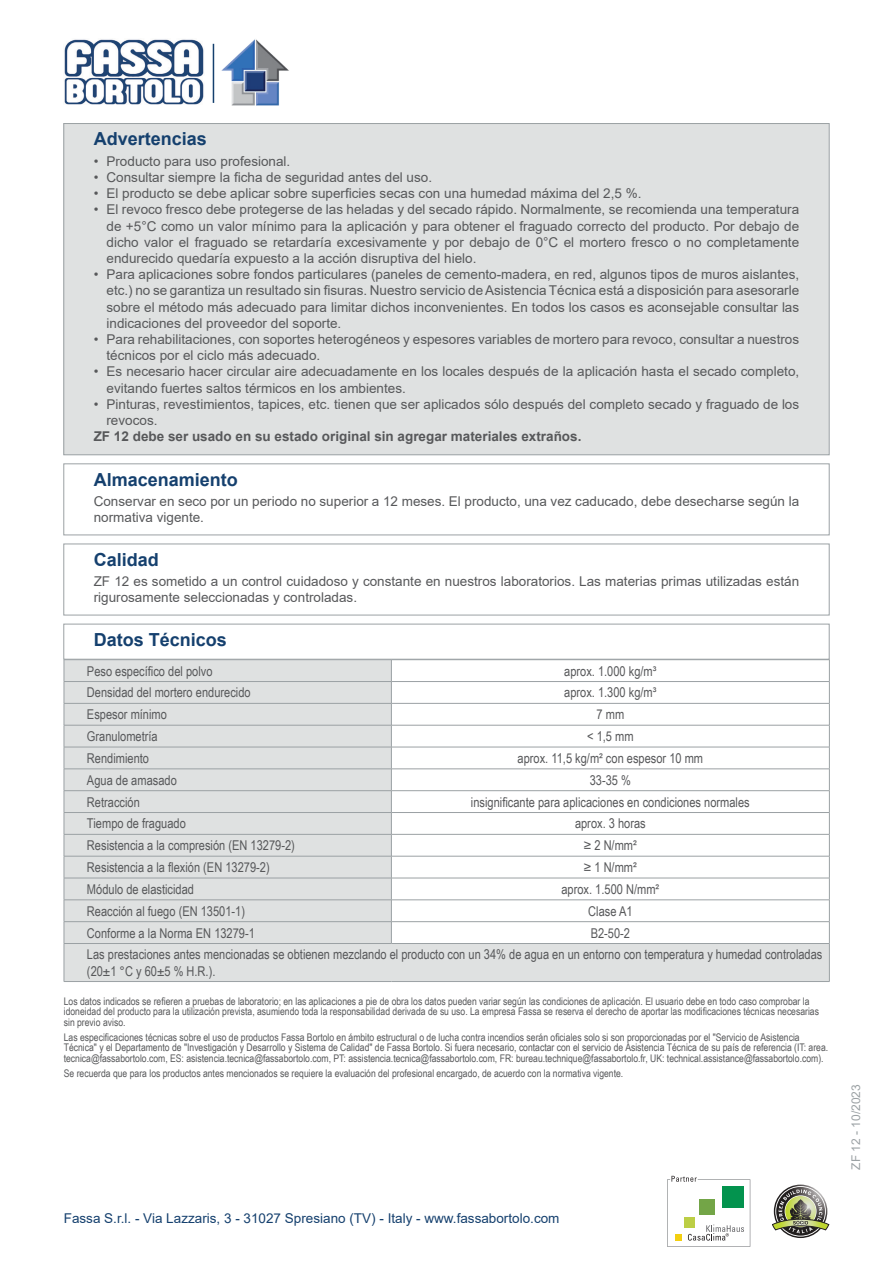
<style>
.page{position:relative;width:893px;height:1263px;background:#fff}
.page>*{position:absolute;margin:0;border:0;box-sizing:border-box;transform-origin:0 0}
.Titolo{font:700 18px "Arial";color:#15406e}
.Qualita{font:13.5px/16.2px "Arial";color:#57585a}
.normale_sx{font:13.5px/16.2px "Arial Narrow";color:#57585a}
.normale_centrato{font:13.5px "Arial Narrow";color:#57585a}
.Conservazione{font:13.5px/16.2px "Arial";color:#57585a}
.t1{font:13.5px "Arial";color:#15406e}
.Note{font:700 13.5px "Arial";color:#57585a}
.t2{font:12px "Arial";color:#9ba1a4}
.Disclaimer{font:10.5px/10.5px "Arial Narrow";color:#57585a}
</style>
<div class="page">
<div style="left:64px;top:124px;width:765px;height:331px;background:#dfe1e1"></div>
<div style="left:64px;top:464px;width:765px;height:71px;border:1px solid #9ba1a4"></div>
<div style="left:64px;top:544px;width:765px;height:71px;border:1px solid #9ba1a4"></div>
<div style="left:64px;top:624px;width:765px;height:35px;border:1px solid #9ba1a4"></div>
<svg style="left:65px;top:660px;width:764px;height:321px;fill:#dfe1e1"></svg>
<hr style="left:64px;top:659px;width:327px;height:1px;background:#9ba1a4">
<hr style="left:391px;top:659px;width:439px;height:1px;background:#9ba1a4">
<hr style="left:64px;top:681px;width:327px;height:1px;background:#9ba1a4">
<hr style="left:391px;top:681px;width:439px;height:1px;background:#9ba1a4">
<hr style="left:64px;top:703px;width:327px;height:1px;background:#9ba1a4">
<hr style="left:391px;top:703px;width:439px;height:1px;background:#9ba1a4">
<hr style="left:64px;top:725px;width:327px;height:1px;background:#9ba1a4">
<hr style="left:391px;top:725px;width:439px;height:1px;background:#9ba1a4">
<hr style="left:64px;top:747px;width:327px;height:1px;background:#9ba1a4">
<hr style="left:391px;top:747px;width:439px;height:1px;background:#9ba1a4">
<hr style="left:64px;top:769px;width:327px;height:1px;background:#9ba1a4">
<hr style="left:391px;top:769px;width:439px;height:1px;background:#9ba1a4">
<hr style="left:64px;top:790px;width:327px;height:1px;background:#9ba1a4">
<hr style="left:391px;top:790px;width:439px;height:1px;background:#9ba1a4">
<hr style="left:64px;top:812px;width:327px;height:1px;background:#9ba1a4">
<hr style="left:391px;top:812px;width:439px;height:1px;background:#9ba1a4">
<hr style="left:64px;top:834px;width:327px;height:1px;background:#9ba1a4">
<hr style="left:391px;top:834px;width:439px;height:1px;background:#9ba1a4">
<hr style="left:64px;top:856px;width:327px;height:1px;background:#9ba1a4">
<hr style="left:391px;top:856px;width:439px;height:1px;background:#9ba1a4">
<hr style="left:64px;top:878px;width:327px;height:1px;background:#9ba1a4">
<hr style="left:391px;top:878px;width:439px;height:1px;background:#9ba1a4">
<hr style="left:64px;top:899px;width:327px;height:1px;background:#9ba1a4">
<hr style="left:391px;top:899px;width:439px;height:1px;background:#9ba1a4">
<hr style="left:64px;top:921px;width:327px;height:1px;background:#9ba1a4">
<svg style="left:64px;top:660px;width:1px;height:283px"></svg>
<hr style="left:391px;top:921px;width:439px;height:1px;background:#9ba1a4">
<svg style="left:391px;top:660px;width:1px;height:283px"></svg>
<svg style="left:829px;top:660px;width:1px;height:283px"></svg>
<hr style="left:64px;top:943px;width:327px;height:1px;background:#9ba1a4">
<hr style="left:64px;top:944px;width:1px;height:37px;background:#9ba1a4">
<hr style="left:391px;top:943px;width:439px;height:1px;background:#9ba1a4">
<hr style="left:829px;top:944px;width:1px;height:37px;background:#9ba1a4">
<hr style="left:64px;top:981px;width:327px;height:1px;background:#9ba1a4">
<hr style="left:391px;top:981px;width:439px;height:1px;background:#9ba1a4">
<svg style="left:667px;top:1176px;width:83px;height:71px"></svg>
<svg style="left:772px;top:1186px;width:57px;height:50px"></svg>
<img style="left:64px;top:39px;width:140px;height:66px">
<hr style="left:213px;top:44px;width:1px;height:59px;background:#15406e">
<img style="left:221px;top:39px;width:68px;height:67px">
<p class="Titolo" style="left:94px;top:126px;width:115px">Advertencias</p>
<p class="Qualita" style="left:94px;top:153px;width:198px">• Producto para uso profesional.</p>
<p class="Qualita" style="left:94px;top:169px;width:340px">• Consultar siempre la ficha de seguridad antes del uso.</p>
<p class="Qualita" style="left:94px;top:185px;width:549px">• El producto se debe aplicar sobre superficies secas con una humedad máxima del 2,5 %.</p>
<p class="Qualita" style="left:106px;top:201px;width:694px;text-align:justify;text-indent:-13px">• El revoco fresco debe protegerse de las heladas y del secado rápido. Normalmente, se recomienda una temperatura de +5°C como un valor mínimo para la aplicación y para obtener el fraguado correcto del producto. Por debajo de dicho valor el fraguado se retardaría excesivamente y por debajo de 0°C el mortero fresco o no completamente endurecido quedaría expuesto a la acción disruptiva del hielo.</p>
<p class="Qualita" style="left:106px;top:266px;width:694px;text-align:justify;text-indent:-13px">• Para aplicaciones sobre fondos particulares (paneles de cemento-madera, en red, algunos tipos de muros aislantes, etc.) no se garantiza un resultado sin fisuras. Nuestro servicio de Asistencia Técnica está a disposición para asesorarle sobre el método más adecuado para limitar dichos inconvenientes. En todos los casos es aconsejable consultar las indicaciones del proveedor del soporte.</p>
<p class="Qualita" style="left:106px;top:331px;width:694px;text-indent:-13px">• Para rehabilitaciones, con soportes heterogéneos y espesores variables de mortero para revoco, consultar a nuestros técnicos por el ciclo más adecuado.</p>
<p class="Qualita" style="left:106px;top:363px;width:694px;text-indent:-13px">• Es necesario hacer circular aire adecuadamente en los locales después de la aplicación hasta el secado completo, evitando fuertes saltos térmicos en los ambientes.</p>
<p class="Qualita" style="left:106px;top:396px;width:694px;text-indent:-13px">• Pinturas, revestimientos, tapices, etc. tienen que ser aplicados sólo después del completo secado y fraguado de los revocos.</p>
<p class="Note" style="left:94px;top:427px;width:489px">ZF 12 debe ser usado en su estado original sin agregar materiales extraños.</p>
<p class="Titolo" style="left:94px;top:467px;width:146px">Almacenamiento</p>
<p class="Conservazione" style="left:94px;top:493px;width:707px">Conservar en seco por un periodo no superior a 12 meses. El producto, una vez caducado, debe desecharse según la normativa vigente.</p>
<p class="Titolo" style="left:94px;top:547px;width:67px">Calidad</p>
<p class="Qualita" style="left:94px;top:573px;width:707px">ZF 12 es sometido a un control cuidadoso y constante en nuestros laboratorios. Las materias primas utilizadas están rigurosamente seleccionadas y controladas.</p>
<p class="Titolo" style="left:94px;top:627px;width:135px">Datos Técnicos</p>
<p class="normale_sx" style="left:87px;top:662px;width:127px">Peso específico del polvo</p>
<p class="normale_centrato" style="left:564px;top:661px;width:94px">aprox. 1.000 kg/m³</p>
<p class="normale_sx" style="left:87px;top:684px;width:165px">Densidad del mortero endurecido</p>
<p class="normale_centrato" style="left:564px;top:683px;width:94px">aprox. 1.300 kg/m³</p>
<p class="normale_sx" style="left:87px;top:706px;width:81px">Espesor mínimo</p>
<p class="normale_centrato" style="left:597px;top:704px;width:29px">7 mm</p>
<p class="normale_sx" style="left:87px;top:728px;width:72px">Granulometría</p>
<p class="normale_centrato" style="left:587px;top:726px;width:48px">&lt; 1,5 mm</p>
<p class="normale_sx" style="left:87px;top:749px;width:64px">Rendimiento</p>
<p class="normale_centrato" style="left:518px;top:748px;width:187px">aprox. 11,5 kg/m² con espesor 10 mm</p>
<p class="normale_sx" style="left:87px;top:771px;width:91px">Agua de amasado</p>
<p class="normale_centrato" style="left:590px;top:770px;width:43px">33-35 %</p>
<p class="normale_sx" style="left:87px;top:793px;width:54px">Retracción</p>
<p class="normale_centrato" style="left:471px;top:792px;width:280px">insignificante para aplicaciones en condiciones normales</p>
<p class="normale_sx" style="left:87px;top:815px;width:100px">Tiempo de fraguado</p>
<p class="normale_centrato" style="left:575px;top:814px;width:72px">aprox. 3 horas</p>
<p class="normale_sx" style="left:87px;top:837px;width:209px">Resistencia a la compresión (EN 13279-2)</p>
<p class="normale_centrato" style="left:584px;top:835px;width:54px">≥ 2 N/mm²</p>
<p class="normale_sx" style="left:87px;top:859px;width:184px">Resistencia a la flexión (EN 13279-2)</p>
<p class="normale_centrato" style="left:584px;top:857px;width:54px">≥ 1 N/mm²</p>
<p class="normale_sx" style="left:87px;top:880px;width:109px">Módulo de elasticidad</p>
<p class="normale_centrato" style="left:561px;top:879px;width:99px">aprox. 1.500 N/mm²</p>
<p class="normale_sx" style="left:87px;top:902px;width:160px">Reacción al fuego (EN 13501-1)</p>
<p class="normale_centrato" style="left:588px;top:901px;width:46px">Clase A1</p>
<p class="normale_sx" style="left:87px;top:924px;width:169px">Conforme a la Norma EN 13279-1</p>
<p class="normale_centrato" style="left:591px;top:923px;width:41px">B2-50-2</p>
<p class="normale_sx" style="left:87px;top:946px;width:737px">Las prestaciones antes mencionadas se obtienen mezclando el producto con un 34% de agua en un entorno con temperatura y humedad controladas (20±1 °C y 60±5 % H.R.).</p>
<p class="Disclaimer" style="left:64px;top:996px;width:757px">Los datos indicados se refieren a pruebas de laboratorio; en las aplicaciones a pie de obra los datos pueden variar según las condiciones de aplicación. El usuario debe en todo caso comprobar la idoneidad del producto para la utilización prevista, asumiendo toda la responsabilidad derivada de su uso. La empresa Fassa se reserva el derecho de aportar las modificaciones técnicas necesarias sin previo aviso.</p>
<p class="Disclaimer" style="left:64px;top:1031px;width:766px">Las especificaciones técnicas sobre el uso de productos Fassa Bortolo en ámbito estructural o de lucha contra incendios serán oficiales solo si son proporcionadas por el "Servicio de Asistencia<br>Técnica" y el Departamento de "Investigación y Desarrollo y Sistema de Calidad" de Fassa Bortolo. Si fuera necesario, contactar con el servicio de Asistencia Técnica de su país de referencia (IT: area. tecnica@fassabortolo.com, ES: asistencia.tecnica@fassabortolo.com, PT: assistencia.tecnica@fassabortolo.com, FR: bureau.technique@fassabortolo.fr, UK: technical.assistance@fassabortolo.com).</p>
<p class="Disclaimer" style="left:64px;top:1067px;width:561px">Se recuerda que para los productos antes mencionados se requiere la evaluación del profesional encargado, de acuerdo con la normativa vigente.</p>
<p class="t1" style="left:64px;top:1208px;width:497px">Fassa S.r.l. - Via Lazzaris, 3 - 31027 Spresiano (TV) - Italy - www.fassabortolo.com</p>
<p class="t2" style="left:848px;top:1170px;width:87px;rotate:-90deg">ZF 12 - 10/2023</p>
</div>
